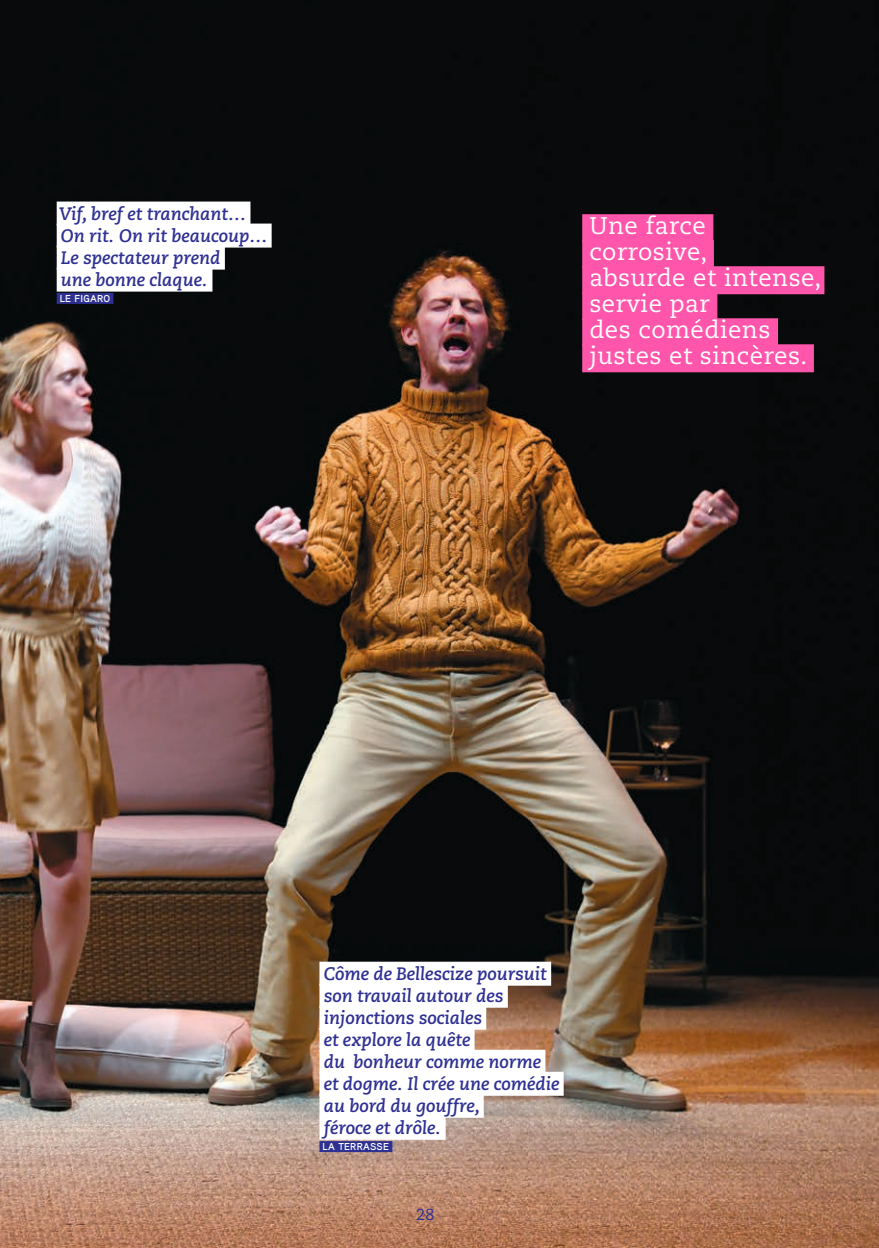
<style>
.page{position:relative;width:879px;height:1248px;background:#fff}
.page>*{position:absolute;margin:0;border:0;box-sizing:border-box;transform-origin:0 0}
.EXERGUE{font:24px/26px "Caecilia";letter-spacing:.02em;color:#fff}
.PRESSE{font:italic 700 18px/22px "Caecilia";color:#2e3092}
.t1{font:16px "Caecilia";color:#2e3092}
.PRESSE_SIGNATURE{font:700 10px "Aaux Pro";letter-spacing:.02em;color:#fff}
</style>
<div class="page">
<img style="left:0;top:0;width:879px;height:1247px">
<div style="left:57px;top:201px;width:193px;height:24px;background:#fff"></div>
<div style="left:57px;top:223px;width:215px;height:24px;background:#fff"></div>
<div style="left:57px;top:245px;width:168px;height:24px;background:#fff"></div>
<div style="left:57px;top:267px;width:155px;height:24px;background:#fff"></div>
<div style="left:57px;top:293px;width:56px;height:11px;background:#2e3092"></div>
<div style="left:319px;top:961px;width:232px;height:24px;background:#fff"></div>
<div style="left:319px;top:983px;width:189px;height:24px;background:#fff"></div>
<div style="left:319px;top:1005px;width:167px;height:24px;background:#fff"></div>
<div style="left:319px;top:1027px;width:155px;height:24px;background:#fff"></div>
<div style="left:319px;top:1049px;width:226px;height:24px;background:#fff"></div>
<div style="left:319px;top:1071px;width:245px;height:24px;background:#fff"></div>
<div style="left:319px;top:1093px;width:165px;height:24px;background:#fff"></div>
<div style="left:319px;top:1115px;width:127px;height:24px;background:#fff"></div>
<div style="left:319px;top:1140px;width:73px;height:11px;background:#2e3092"></div>
<div style="left:582px;top:214px;width:131px;height:28px;background:#f5a"></div>
<div style="left:582px;top:240px;width:132px;height:28px;background:#f5a"></div>
<div style="left:582px;top:266px;width:242px;height:28px;background:#f5a"></div>
<div style="left:582px;top:292px;width:135px;height:28px;background:#f5a"></div>
<div style="left:582px;top:318px;width:196px;height:28px;background:#f5a"></div>
<div style="left:582px;top:344px;width:232px;height:28px;background:#f5a"></div>
<p class="PRESSE" style="left:59px;top:203px;width:210px">Vif, bref et tranchant…<br>On rit. On rit beaucoup…<br>Le spectateur prend<br>une bonne claque.</p>
<p class="PRESSE_SIGNATURE" style="left:60px;top:292px;width:52px">LE FIGARO</p>
<p class="EXERGUE" style="left:589px;top:213px;width:233px">Une farce corrosive,<br>absurde et intense, servie par<br>des comédiens justes et sincères.</p>
<p class="PRESSE" style="left:324px;top:962px;width:237px">Côme de Bellescize poursuit son travail autour des injonctions sociales<br>et explore la quête<br>du bonheur comme norme et dogme. Il crée une comédie au bord du gouffre,<br>féroce et drôle.</p>
<p class="PRESSE_SIGNATURE" style="left:323px;top:1140px;width:68px">LA TERRASSE</p>
<p class="t1" style="left:416px;top:1204px;width:20px">28</p>
</div>
